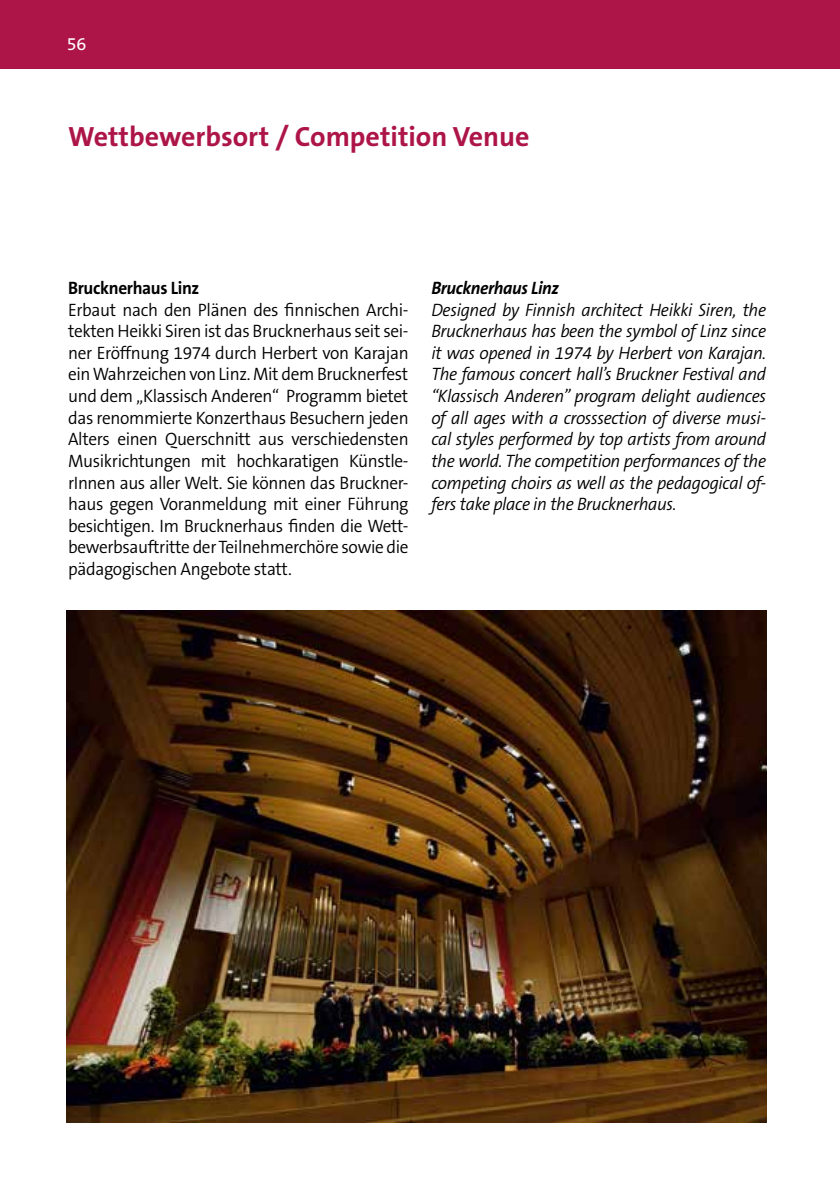
<style>
.page{position:relative;width:840px;height:1191px;background:#fff}
.page>*{position:absolute;margin:0;border:0;box-sizing:border-box;transform-origin:0 0}
.t1{font:700 28px "The Sans B7";color:#ad1548}
.t2{font:300 18px/21.6px "The Sans B4";letter-spacing:-.02em;color:#000;text-align:justify;scale:.96 1}
.t3{font:italic 300 18px/21.6px "The Sans B4";letter-spacing:-.02em;color:#000;text-align:justify;scale:.96 1}
.t4{font:700 18px "The Sans B7";letter-spacing:-.02em;color:#000;scale:.96 1}
.t5{font:italic 700 18px "The Sans B7";letter-spacing:-.02em;color:#000;scale:.96 1}
.t6{font:18px "The Sans B5 Plain";color:#fff}
</style>
<div class="page">
<div style="left:0;top:0;width:839px;height:68px;background:#ad1548"></div>
<img style="left:67px;top:611px;width:698px;height:512px">
<p class="t6" style="left:67px;top:34px;width:21px">56</p>
<h1 class="t1" style="left:68px;top:121px;width:463px">Wettbewerbsort / Competition Venue</h1>
<p class="t4" style="left:68px;top:278px;width:138px">Brucknerhaus Linz</p>
<p class="t2" style="left:68px;top:299px;width:356px">Erbaut nach den Plänen des finnischen Archi&shy;tekten Heikki Siren ist das Brucknerhaus seit sei&shy;ner Eröffnung 1974 durch Herbert von Karajan ein Wahrzeichen von Linz. Mit dem Brucknerfest und dem „Klassisch Anderen“ Programm bietet das renommierte Konzerthaus Besuchern jeden Alters einen Querschnitt aus verschiedensten Musikrichtungen mit hochkaratigen Künstle&shy;rInnen aus aller Welt. Sie können das Bruckner&shy;haus gegen Voranmeldung mit einer Führung besichtigen. Im Brucknerhaus finden die Wett&shy;bewerbsauftritte der Teilnehmerchöre sowie die pädagogischen Angebote statt.</p>
<p class="t5" style="left:431px;top:278px;width:135px">Brucknerhaus Linz</p>
<p class="t3" style="left:431px;top:299px;width:350px">Designed by Finnish architect Heikki Siren, the Brucknerhaus has been the symbol of Linz since it was opened in 1974 by Herbert von Karajan.<br>The famous concert hall’s Bruckner Festival and “Klassisch Anderen” program delight audiences of all ages with a crosssection of diverse musi&shy;cal styles performed by top artists from around the world. The competition performances of the competing choirs as well as the pedagogical of&shy;fers take place in the Brucknerhaus.</p>
</div>
